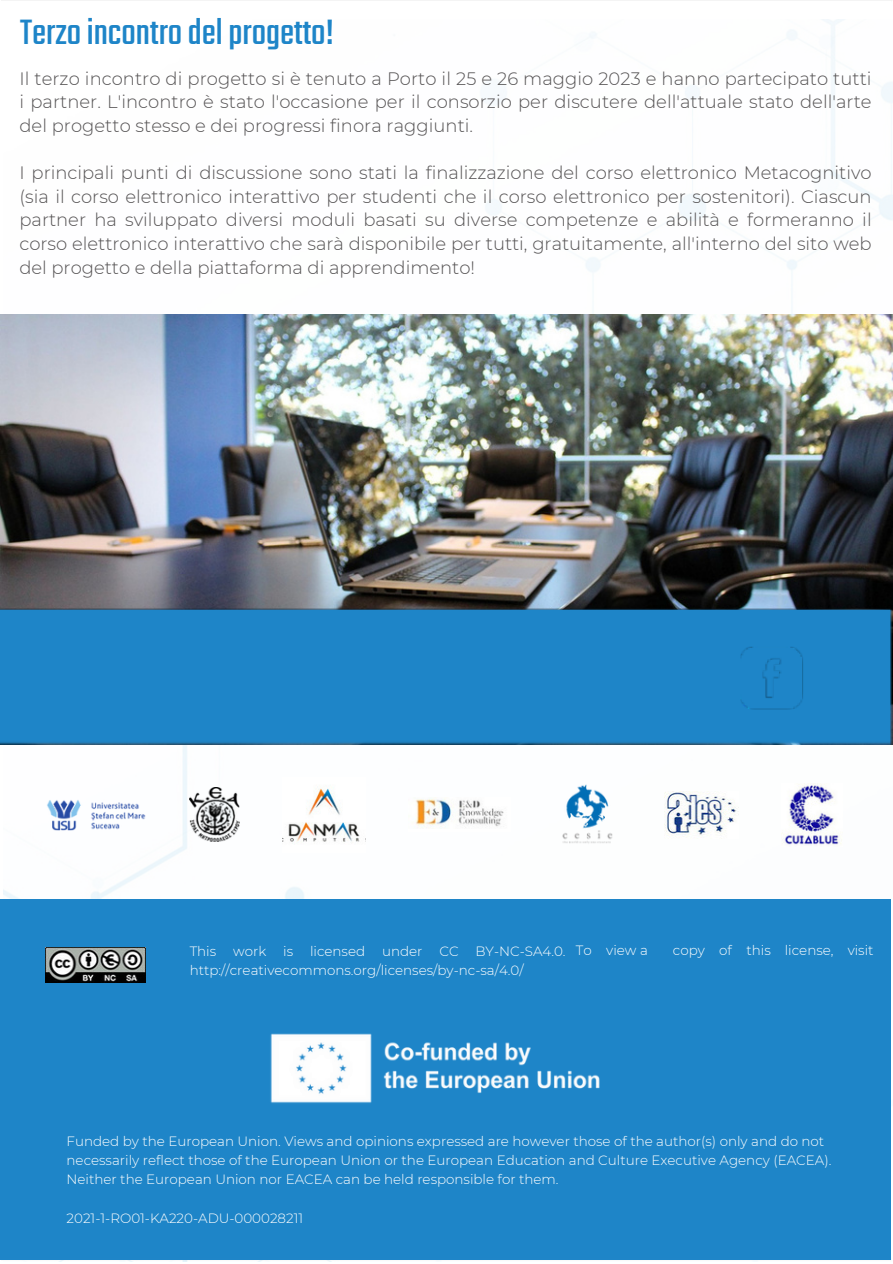
<style>
.page{position:relative;width:893px;height:1264px;background:#fff}
.page>*{position:absolute;margin:0;border:0;box-sizing:border-box;transform-origin:0 0}
.t1{font:38.85px "Teko";color:#1e85c8}
.t2{font:300 18px/23.5px "Montserrat";color:#545253;text-align:justify}
.t3{font:300 13.5px/19px "Montserrat";color:#fff}
</style>
<div class="page">
<img style="left:4px;top:19px;width:888px;height:1242px">
<img style="left:0;top:314px;width:892px;height:430px">
<div style="left:0;top:899px;width:890px;height:360px;background:#1e85c8"></div>
<img style="left:267px;top:1031px;width:357px;height:74px">
<img style="left:45px;top:947px;width:100px;height:35px">
<img style="left:45px;top:799px;width:101px;height:31px">
<img style="left:190px;top:787px;width:49px;height:54px">
<img style="left:282px;top:777px;width:84px;height:75px">
<img style="left:781px;top:783px;width:61px;height:63px">
<img style="left:665px;top:792px;width:73px;height:46px">
<img style="left:553px;top:780px;width:69px;height:69px">
<img style="left:409px;top:797px;width:101px;height:34px">
<div style="left:0;top:608px;width:891px;height:136px;background:#1e85c8"></div>
<img style="left:740px;top:646px;width:63px;height:63px">
<p class="t1" style="left:20px;top:7px;width:315px">Terzoincontrodelprogetto!</p>
<p class="t2" style="left:19px;top:66px;width:853px">Il terzo incontro di progetto si è tenuto a Porto il 25 e 26 maggio 2023 e hanno partecipato tutti i partner. L'incontro è stato l'occasione per il consorzio per discutere dell'attuale stato dell'arte del progetto stesso e dei progressi finora raggiunti.</p>
<p class="t2" style="left:19px;top:161px;width:853px">I principali punti di discussione sono stati la finalizzazione del corso elettronico Metacognitivo (sia il corso elettronico interattivo per studenti che il corso elettronico per sostenitori). Ciascun partner ha sviluppato diversi moduli basati su diverse competenze e abilità e formeranno il corso elettronico interattivo che sarà disponibile per tutti, gratuitamente, all'interno del sito web del progetto e della piattaforma di apprendimento!</p>
<p class="t3" style="left:190px;top:941px;width:377px;text-indent:286px">BY-NC-SA4.0. http://creativecommons.org/licenses/by-nc-sa/4.0/</p>
<p class="t3" style="left:576px;top:941px;width:17px">To</p>
<p class="t3" style="left:606px;top:941px;width:43px">view a</p>
<p class="t3" style="left:673px;top:941px;width:33px">copy</p>
<p class="t3" style="left:719px;top:941px;width:14px">of</p>
<p class="t3" style="left:746px;top:941px;width:26px">this</p>
<p class="t3" style="left:190px;top:941px;width:28px">This</p>
<p class="t3" style="left:233px;top:941px;width:35px">work</p>
<p class="t3" style="left:283px;top:941px;width:11px">is</p>
<p class="t3" style="left:310px;top:941px;width:57px">licensed</p>
<p class="t3" style="left:382px;top:941px;width:42px">under</p>
<p class="t3" style="left:439px;top:941px;width:21px">CC</p>
<p class="t3" style="left:784px;top:941px;width:50px">license,</p>
<p class="t3" style="left:847px;top:941px;width:27px">visit</p>
<p class="t3" style="left:67px;top:1131px;width:766px">Funded by the European Union. Views and opinions expressed are however those of the author(s) only and do not necessarily reflect those of the European Union or the European Education and Culture Executive Agency (EACEA).</p>
<p class="t3" style="left:67px;top:1169px;width:493px">Neither the European Union nor EACEA can be held responsible for them.</p>
<p class="t3" style="left:67px;top:1208px;width:238px">2021-1-RO01-KA220-ADU-000028211</p>
</div>
